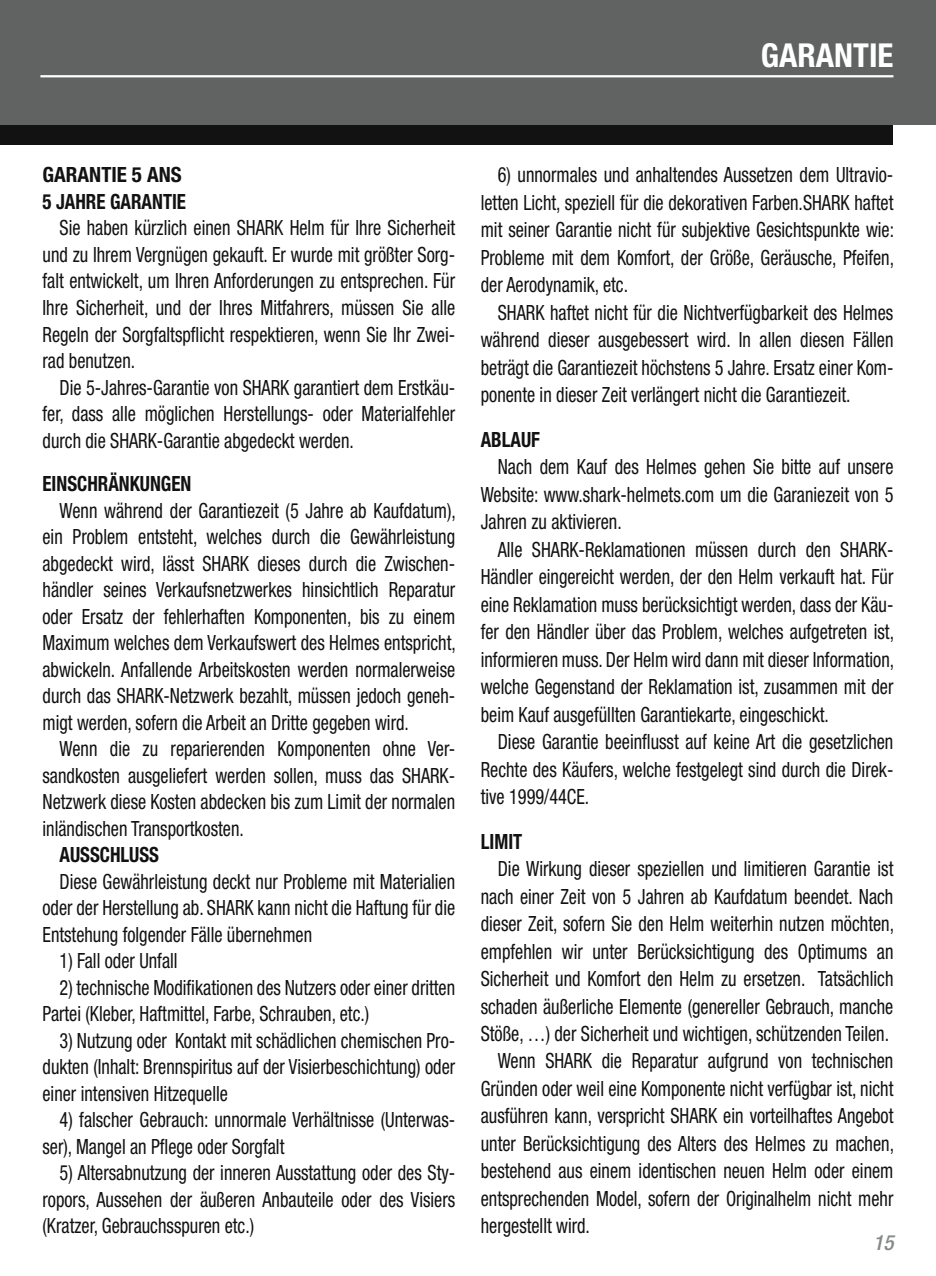
<style>
.page{position:relative;width:936px;height:1276px;background:#fff}
.page>*{position:absolute;margin:0;border:0;box-sizing:border-box;transform-origin:0 0}
.t1{font:700 condensed 33px "Helvetica Neue";color:#fff}
.t2{font:condensed 21px/26.4px "Helvetica Neue";color:#121212;text-align:justify;scale:.87 1}
.t3{font:700 condensed 21px "Helvetica Neue";color:#121212;scale:.9 1}
.t4{font:700 condensed 21px/26.4px "Helvetica Neue";color:#121212}
.t5{font:italic 500 condensed 21px "Helvetica Neue";color:#888a8a}
</style>
<div class="page">
<div style="left:0;top:85px;width:893px;height:60px;background:#121212"></div>
<div style="left:0;top:0;width:935px;height:125px;background:#606362"></div>
<hr style="left:40px;top:75px;width:853px;height:2px;background:#fff">
<h1 class="t1" style="left:760px;top:35px;width:18px">GARANTI</h1>
<h1 class="t1" style="left:877px;top:35px;width:17px">E</h1>
<p class="t4" style="left:43px;top:161px;width:144px">GARANTIE 5 ANS<br>5 JAHRE GARANTIE</p>
<p class="t2" style="left:43px;top:215px;width:476px;text-indent:17px">Sie haben kürzlich einen SHARK Helm für Ihre Sicherheit und zu Ihrem Vergnügen gekauft. Er wurde mit größter Sorg&shy;falt entwickelt, um Ihren Anforderungen zu entsprechen. Für Ihre Sicherheit, und der Ihres Mitfahrers, müssen Sie alle Regeln der Sorgfaltspflicht respektieren, wenn Sie Ihr Zwei&shy;rad benutzen.</p>
<p class="t2" style="left:43px;top:374px;width:476px;text-indent:17px">Die 5-Jahres-Garantie von SHARK garantiert dem Erstkäu&shy;fer, dass alle möglichen Herstellungs- oder Materialfehler durch die SHARK-Garantie abgedeckt werden.</p>
<p class="t3" style="left:43px;top:471px;width:167px">EINSCHRÄNKUNGEN</p>
<p class="t2" style="left:43px;top:497px;width:476px;text-indent:17px">Wenn während der Garantiezeit (5 Jahre ab Kaufdatum), ein Problem entsteht, welches durch die Gewährleistung abgedeckt wird, lässt SHARK dieses durch die Zwischen&shy;händler seines Verkaufsnetzwerkes hinsichtlich Reparatur oder Ersatz der fehlerhaften Komponenten, bis zu einem Maximum welches dem Verkaufswert des Helmes entspricht, abwickeln. Anfallende Arbeitskosten werden normalerweise durch das SHARK-Netzwerk bezahlt, müssen jedoch geneh&shy;migt werden, sofern die Arbeit an Dritte gegeben wird.</p>
<p class="t2" style="left:43px;top:735px;width:476px;text-indent:17px">Wenn die zu reparierenden Komponenten ohne Ver&shy;sandkosten ausgeliefert werden sollen, muss das SHARK-Netzwerk diese Kosten abdecken bis zum Limit der normalen inländischen Transportkosten.</p>
<p class="t3" style="left:60px;top:842px;width:101px">AUSSCHLUSS</p>
<p class="t2" style="left:43px;top:868px;width:476px;text-indent:17px">Diese Gewährleistung deckt nur Probleme mit Materialien oder der Herstellung ab. SHARK kann nicht die Haftung für die Entstehung folgender Fälle übernehmen</p>
<p class="t2" style="left:60px;top:947px;width:137px">1) Fall oder Unfall</p>
<p class="t2" style="left:43px;top:974px;width:476px;text-indent:17px">2) technische Modifikationen des Nutzers oder einer dritten<br>Partei (Kleber, Haftmittel, Farbe, Schrauben, etc.)</p>
<p class="t2" style="left:43px;top:1027px;width:476px;text-indent:17px">3) Nutzung oder Kontakt mit schädlichen chemischen Pro&shy;dukten (Inhalt: Brennspiritus auf der Visierbeschichtung) oder einer intensiven Hitzequelle</p>
<p class="t2" style="left:43px;top:1106px;width:476px;text-indent:17px">4) falscher Gebrauch: unnormale Verhältnisse (Unterwas&shy;ser), Mangel an Pflege oder Sorgfalt</p>
<p class="t2" style="left:43px;top:1159px;width:476px;text-indent:17px">5) Altersabnutzung der inneren Ausstattung oder des Sty&shy;ropors, Aussehen der äußeren Anbauteile oder des Visiers (Kratzer, Gebrauchsspuren etc.)</p>
<p class="t2" style="left:480px;top:161px;width:476px;line-height:27.6px;text-indent:17px">6) unnormales und anhaltendes Aussetzen dem Ultravio&shy;letten Licht, speziell für die dekorativen Farben.SHARK haftet mit seiner Garantie nicht für subjektive Gesichtspunkte wie:<br>Probleme mit dem Komfort, der Größe, Geräusche, Pfeifen, der Aerodynamik, etc.</p>
<p class="t2" style="left:480px;top:298px;width:476px;line-height:27.6px;text-indent:17px">SHARK haftet nicht für die Nichtverfügbarkeit des Helmes während dieser ausgebessert wird. In allen diesen Fällen beträgt die Garantiezeit höchstens 5 Jahre. Ersatz einer Kom&shy;ponente in dieser Zeit verlängert nicht die Garantiezeit.</p>
<p class="t3" style="left:480px;top:427px;width:64px">ABLAUF</p>
<p class="t2" style="left:480px;top:453px;width:476px;line-height:27.6px;text-indent:17px">Nach dem Kauf des Helmes gehen Sie bitte auf unsere Website: www.shark-helmets.com um die Garaniezeit von 5<br>Jahren zu aktivieren.</p>
<p class="t2" style="left:480px;top:535px;width:476px;line-height:27.6px;text-indent:17px">Alle SHARK-Reklamationen müssen durch den SHARK-Händler eingereicht werden, der den Helm verkauft hat. Für eine Reklamation muss berücksichtigt werden, dass der Käu&shy;fer den Händler über das Problem, welches aufgetreten ist, informieren muss. Der Helm wird dann mit dieser Information, welche Gegenstand der Reklamation ist, zusammen mit der beim Kauf ausgefüllten Garantiekarte, eingeschickt.</p>
<p class="t2" style="left:480px;top:728px;width:476px;line-height:27.6px;text-indent:17px">Diese Garantie beeinflusst auf keine Art die gesetzlichen Rechte des Käufers, welche festgelegt sind durch die Direk&shy;tive 1999/44CE.</p>
<p class="t3" style="left:480px;top:828px;width:48px">LIMIT</p>
<p class="t2" style="left:497px;top:855px;width:456px">Die Wirkung dieser speziellen und limitieren Garantie ist</p>
<p class="t2" style="left:480px;top:883px;width:476px">nach einer Zeit von 5 Jahren ab Kaufdatum beendet. Nach</p>
<p class="t2" style="left:480px;top:910px;width:476px">dieser Zeit, sofern Sie den Helm weiterhin nutzen möchten,</p>
<p class="t2" style="left:480px;top:938px;width:476px">empfehlen wir unter Berücksichtigung des Optimums an</p>
<p class="t2" style="left:480px;top:965px;width:476px">Sicherheit und Komfort den Helm zu ersetzen. Tatsächlich</p>
<p class="t2" style="left:480px;top:992px;width:476px">schaden äußerliche Elemente (genereller Gebrauch, manche</p>
<p class="t2" style="left:480px;top:1020px;width:471px">Stöße, …) der Sicherheit und wichtigen, schützenden Teilen.</p>
<p class="t2" style="left:497px;top:1047px;width:456px">Wenn SHARK die Reparatur aufgrund von technischen</p>
<p class="t2" style="left:480px;top:1075px;width:476px">Gründen oder weil eine Komponente nicht verfügbar ist, nicht</p>
<p class="t2" style="left:480px;top:1102px;width:476px">ausführen kann, verspricht SHARK ein vorteilhaftes Angebot</p>
<p class="t2" style="left:480px;top:1130px;width:476px">unter Berücksichtigung des Alters des Helmes zu machen,</p>
<p class="t2" style="left:480px;top:1157px;width:476px">bestehend aus einem identischen neuen Helm oder einem</p>
<p class="t2" style="left:480px;top:1185px;width:476px">entsprechenden Model, sofern der Originalhelm nicht mehr</p>
<p class="t2" style="left:480px;top:1212px;width:127px">hergestellt wird.</p>
<p class="t5" style="left:873px;top:1230px;width:22px">15</p>
</div>
